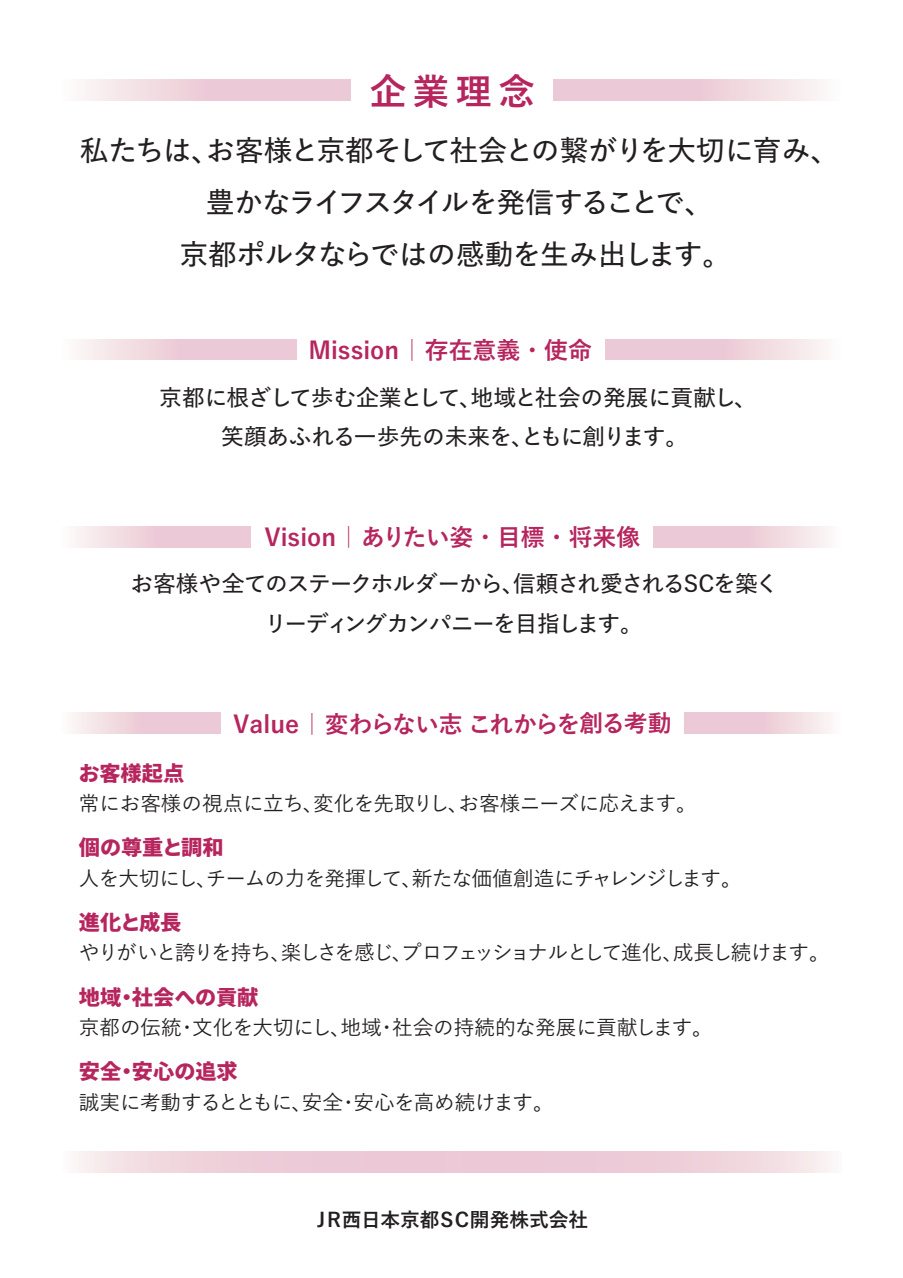
<style>
.page{position:relative;width:903px;height:1278px;background:#fff}
.page>*{position:absolute;margin:0;border:0;box-sizing:border-box;transform-origin:0 0}
.t1{font:700 36.4px "Yu Go Pr 6 N";color:#b6255e}
.t2{font:600 28.79px/51.5px "Yu Go Pr 6 N";letter-spacing:-.045em;color:#231f20;text-align:center}
.t3{font:700 23.89px "Yu Go Pr 6 N";color:#b6255e}
.t4{font:700 23.89px "Yu Go Pr 6 N";letter-spacing:-.04em;color:#b6255e}
.t5{font:600 22.75px/39.5px "Yu Go Pr 6 N";letter-spacing:-.025em;color:#231f20;text-align:center}
.t6{font:600 22.75px/39.5px "Yu Go Pr 6 N";letter-spacing:-.05em;color:#231f20;text-align:center}
.t7{font:20.82px "Gen Ei Gothic P H";color:#b6255e}
.t8{font:500 20.65px "Yu Go Pr 6 N";letter-spacing:-.035em;color:#231f20}
.t9{font:500 20.65px "Yu Go Pr 6 N";letter-spacing:-.095em;color:#231f20}
.t10{font:500 20.65px "Yu Go Pr 6 N";letter-spacing:-.005em;color:#231f20}
.t11{font:700 19.69px "Yu Go Pr 6 N";letter-spacing:-.01em;color:#231f20}
</style>
<div class="page">
<div style="left:60px;top:339px;width:237px;height:21px;background:linear-gradient(to right,#f9f1f1,#e8bcce)"></div>
<div style="left:605px;top:339px;width:236px;height:21px;background:linear-gradient(to right,#e8bcce,#f8efef)"></div>
<div style="left:60px;top:526px;width:191px;height:21px;background:linear-gradient(to right,#f9f0f1,#e8bcce)"></div>
<div style="left:654px;top:526px;width:187px;height:21px;background:linear-gradient(to right,#e8bcce,#f8efef)"></div>
<svg style="left:78px;top:1151px;width:751px;height:21px"></svg>
<div style="left:60px;top:80px;width:291px;height:20px;background:linear-gradient(to right,#f9f1f1,#e8bcce)"></div>
<div style="left:554px;top:80px;width:287px;height:20px;background:linear-gradient(to right,#e8bcce,#f8eff0)"></div>
<div style="left:60px;top:712px;width:160px;height:21px;background:linear-gradient(to right,#f9f0f0,#e8bdce)"></div>
<div style="left:684px;top:712px;width:157px;height:21px;background:linear-gradient(to right,#e8bcce,#f8efef)"></div>
<h1 class="t1" style="left:370px;top:71px;width:167px">企業理念</h1>
<h2 class="t2" style="left:80px;top:121px;width:761px">私たちは、お客様と京都そして社会との繋がりを大切に育み、豊かなライフスタイルを発信することで、<br>京都ポルタならではの感動を生み出します。</h2>
<p class="t3" style="left:308px;top:337px;width:285px">Mission ｜ 存在意義・使命</p>
<p class="t5" style="left:159px;top:375px;width:599px">京都に根ざして歩む企業として、地域と社会の発展に貢献し、笑顔あふれる一歩先の未来を、ともに創ります。</p>
<p class="t3" style="left:264px;top:524px;width:377px">Vision ｜ ありたい姿・目標・将来像</p>
<p class="t6" style="left:130px;top:561px;width:649px">お客様や全てのステークホルダーから、信頼され愛されるSCを築くリーディングカンパニーを目指します。</p>
<p class="t4" style="left:233px;top:710px;width:440px">Value ｜ 変わらない志 これからを創る考動</p>
<p class="t7" style="left:79px;top:757px;width:107px">お客様起点</p>
<p class="t8" style="left:79px;top:784px;width:619px">常にお客様の視点に立ち、変化を先取りし、お客様ニーズに応えます。</p>
<p class="t7" style="left:79px;top:831px;width:146px">個の尊重と調和</p>
<p class="t8" style="left:79px;top:859px;width:664px">人を大切にし、チームの力を発揮して、新たな価値創造にチャレンジします。</p>
<p class="t7" style="left:79px;top:906px;width:104px">進化と成長</p>
<p class="t9" style="left:79px;top:933px;width:752px">やりがいと誇りを持ち、楽しさを感じ、プロフェッショナルとして進化、成長し続けます。</p>
<p class="t7" style="left:79px;top:981px;width:181px">地域・社会への貢献</p>
<p class="t10" style="left:79px;top:1008px;width:635px">京都の伝統・文化を大切にし、地域・社会の持続的な発展に貢献します。</p>
<p class="t7" style="left:79px;top:1055px;width:160px">安全・安心の追求</p>
<p class="t8" style="left:79px;top:1083px;width:476px">誠実に考動するとともに、安全・安心を高め続けます。</p>
<p class="t11" style="left:312px;top:1208px;width:278px">ＪＲ西日本京都ＳＣ開発株式会社</p>
</div>
